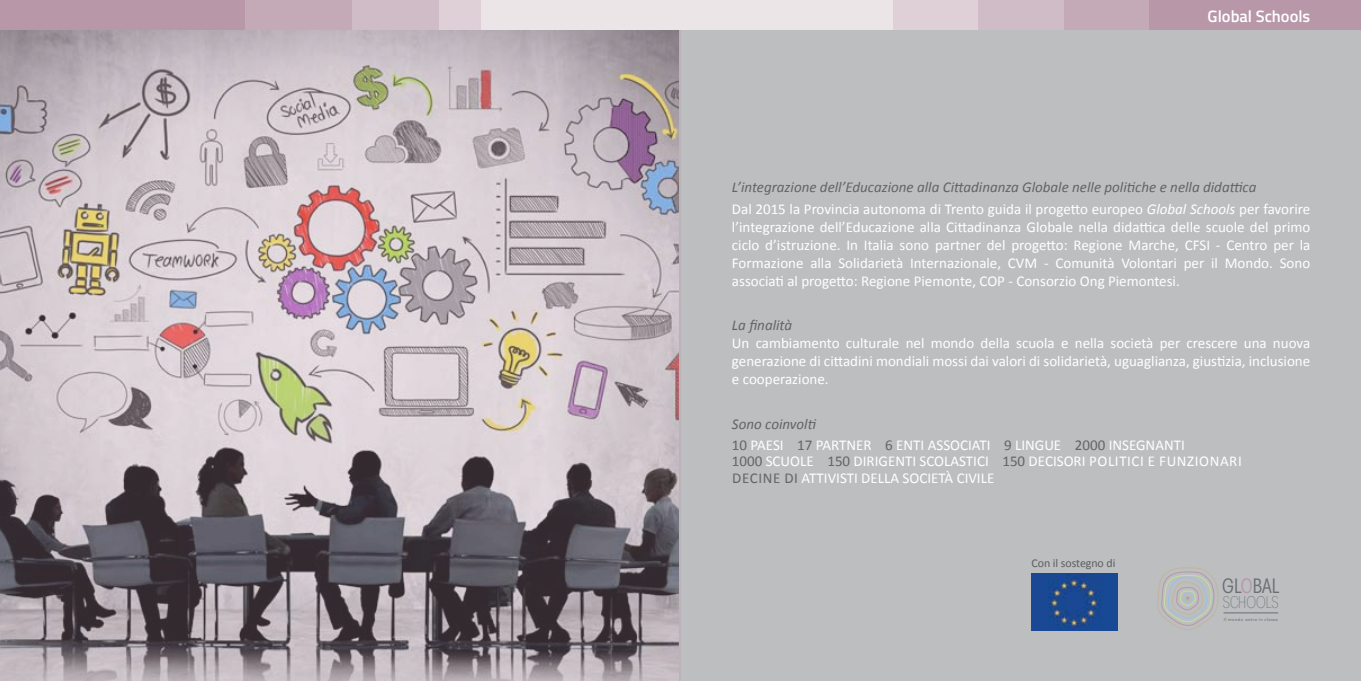
<style>
.page{position:relative;width:1361px;height:681px;background:#fff}
.page>*{position:absolute;margin:0;border:0;box-sizing:border-box;transform-origin:0 0}
.t1{font:condensed 19.65px "ITC Avant Garde Std";color:#6d6e71}
.t2{font:600 16.5px "Titillium";color:#fff}
.t3{font:200 condensed 16.05px "ITC Avant Garde Std";color:#6d6e71}
.t4{font:15px/18px "Calibri";color:#fff;text-align:justify}
.t5{font:italic 15px/22.2px "Calibri";color:#636466}
.t6{font:15px "Calibri";color:#636466}
.t7{font:12px "Calibri";letter-spacing:-.005em;color:#5d5d60}
.t8{font:500 4.35px "Avenir";letter-spacing:.09em;color:#6d6e71}
.s1{font-style:normal;color:#fff}
.s2{color:#fff}
.s3{font-style:italic;color:#636466}
.s4{color:#636466}
.s5{color:#b797a9}
</style>
<div class="page">
<div style="left:480px;top:0;width:213px;height:30px;background:#ece5e8"></div>
<div style="left:438px;top:0;width:42px;height:30px;background:#ded0d6"></div>
<div style="left:348px;top:0;width:90px;height:30px;background:#d0bcc6"></div>
<div style="left:244px;top:0;width:107px;height:30px;background:#c4a9b7"></div>
<div style="left:0;top:0;width:244px;height:30px;background:#b897a9"></div>
<div style="left:680px;top:30px;width:681px;height:650px;background:#bcbec0"></div>
<img style="left:1031px;top:573px;width:86px;height:57px">
<div style="left:893px;top:0;width:85px;height:30px;background:#ded0d6"></div>
<div style="left:668px;top:0;width:225px;height:30px;background:#ece5e8"></div>
<div style="left:1139px;top:0;width:222px;height:30px;background:#b897a9"></div>
<div style="left:1063px;top:0;width:85px;height:30px;background:#c4a9b7"></div>
<div style="left:978px;top:0;width:85px;height:30px;background:#d0bcc6"></div>
<svg style="left:1157px;top:567px;width:62px;height:62px"></svg>
<hr style="left:1223px;top:612px;width:55px;height:1px;background:#6d6e71">
<svg style="left:0;top:31px;width:680px;height:649px;background:#b0a6ab"></svg>
<p class="t2" style="left:1207px;top:4px;width:104px">Global Schools</p>
<p class="t5" style="left:732px;top:175px;width:580px">L’integrazione dell’Educazione alla Cittadinanza Globale nelle politiche e nella didattica<br><span class="s1">Dal 2015 la Provincia autonoma di Trento guida il progetto europeo</span> <span class="s2">Global Schools</span> <span class="s1">per favorire</span></p>
<p class="t4" style="left:732px;top:218px;width:580px">l’integrazione dell’Educazione alla Cittadinanza Globale nella didattica delle scuole del primo ciclo d’istruzione. In Italia sono partner del progetto: Regione Marche, CFSI - Centro per la Formazione alla Solidarietà Internazionale, CVM - Comunità Volontari per il Mondo. Sono associati al progetto: Regione Piemonte, COP - Consorzio Ong Piemontesi.</p>
<p class="t5" style="left:732px;top:313px;width:62px">La finalità</p>
<p class="t4" style="left:732px;top:334px;width:580px">Un cambiamento culturale nel mondo della scuola e nella società per crescere una nuova generazione di cittadini mondiali mossi dai valori di solidarietà, uguaglianza, giustizia, inclusione e cooperazione.</p>
<p class="t4" style="left:732px;top:413px;width:454px;line-height:20.7px"><span class="s3">Sono coinvolti<br></span><span class="s4">10</span> PAESI <span class="s4">17</span> PARTNER <span class="s4">6</span> ENTI ASSOCIATI <span class="s4">9</span> LINGUE <span class="s4">2000</span> INSEGNANTI</p>
<p class="t4" style="left:732px;top:452px;width:373px"><span class="s4">1000</span> SCUOLE <span class="s4">150</span> DIRIGENTI SCOLASTICI <span class="s4">150</span> DECISORI Politici</p>
<p class="t4" style="left:1148px;top:452px;width:21px">e fun</p>
<p class="t4" style="left:1187px;top:452px;width:17px">zionari</p>
<p class="t6" style="left:732px;top:468px;width:19px">Decine</p>
<p class="t4" style="left:784px;top:468px;width:211px"><span class="s4">di</span> ATTIVISTI DELLA SOCIETÀ CIVILE</p>
<p class="t7" style="left:1031px;top:554px;width:85px">Con il sostegno di</p>
<h1 class="t1" style="left:1222px;top:573px;width:59px">GL<span class="s5">O</span>BAL</h1>
<p class="t3" style="left:1223px;top:592px;width:57px">SCHOOLS</p>
<p class="t8" style="left:1223px;top:615px;width:56px">Il mondo entra in classe</p>
</div>
